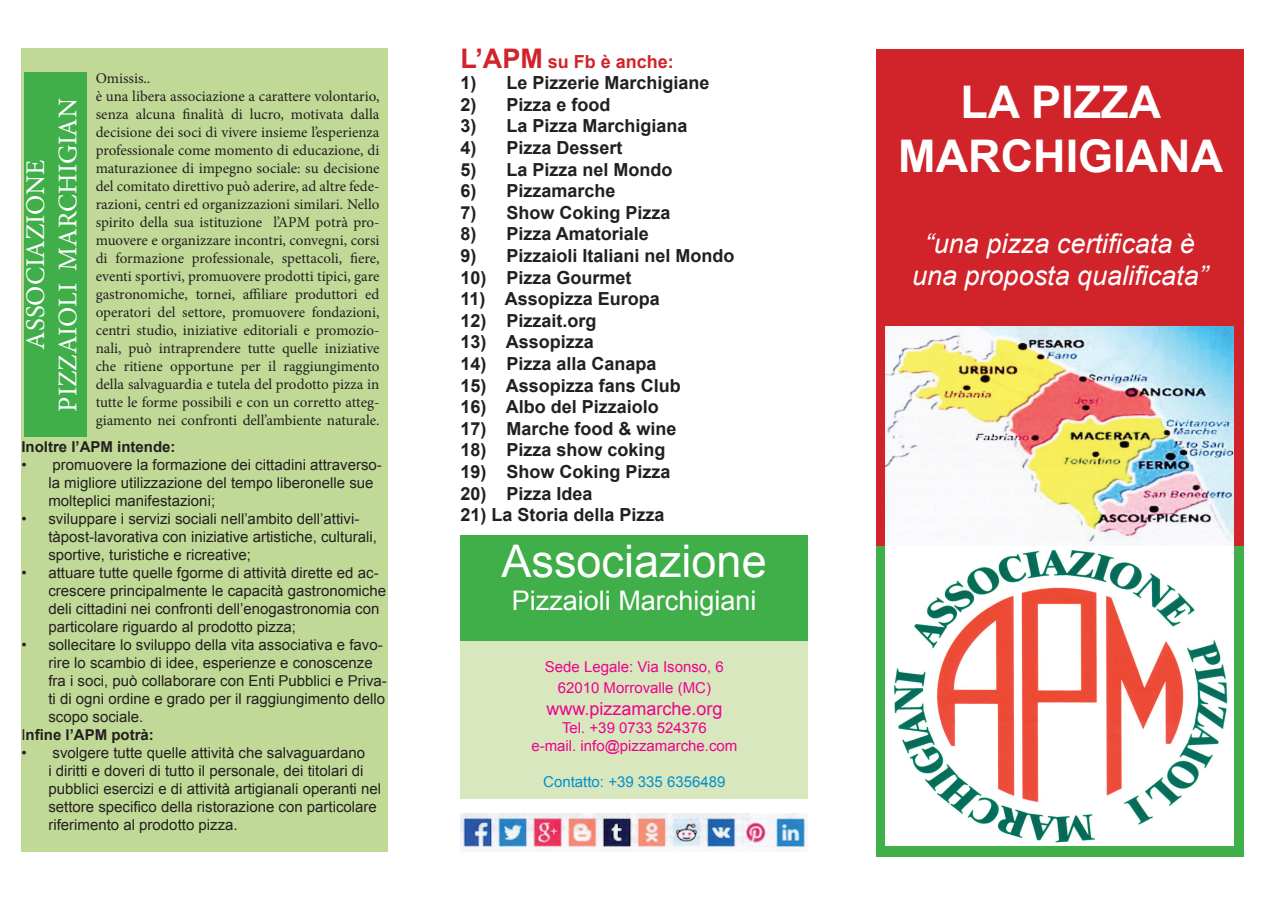
<style>
.page{position:relative;width:1263px;height:906px;background:#fff}
.page>*{position:absolute;margin:0;border:0;box-sizing:border-box;transform-origin:0 0}
.t1{font:700 45px/54px "Arial";color:#fff;text-align:center}
.t2{font:45px "Arial";color:#fff}
.t3{font:italic 27px/32.4px "Arial";color:#fff;text-align:center}
.t4{font:27px/32.4px "Minion Pro";color:#fff;text-align:center}
.t5{font:27px "Arial";color:#fff}
.t6{font:700 18px "Arial";color:#231f20}
.t7{font:18px "Arial";color:#ed028c}
.t8{font:700 18px "Arial";color:#d1232a}
.t9{font:15px/18px "Arial";color:#231f20}
.t10{font:15px/18px "Minion Pro";color:#231f20}
.t11{font:15px/21.6px "Arial";color:#ed028c;text-align:center}
.t12{font:700 15px "Arial";color:#231f20}
.t13{font:15px "Arial";color:#0090ce}
.s1{font-weight:400}
.s2{font-size:27px}
</style>
<div class="page">
<div style="left:876px;top:545px;width:368px;height:312px;background:#40ae49"></div>
<div style="left:460px;top:535px;width:348px;height:105px;background:#40ae49"></div>
<div style="left:21px;top:48px;width:367px;height:803px;background:#c1d997"></div>
<div style="left:876px;top:49px;width:368px;height:496px;background:#d1232a"></div>
<img style="left:885px;top:545px;width:348px;height:300px">
<img style="left:885px;top:326px;width:348px;height:219px">
<div style="left:461px;top:640px;width:347px;height:158px;background:#d9e7bf"></div>
<img style="left:460px;top:813px;width:346px;height:38px">
<div style="left:24px;top:72px;width:63px;height:365px;background:#40ae49"></div>
<p class="t10" style="left:96px;top:69px;width:285px">Omissis..<br>è una libera associazione a carattere volontario, senza alcuna finalità di lucro, motivata dalla decisione dei soci di vivere insieme l’esperienza professionale come momento di educazione, di maturazionee di impegno sociale: su decisione del comitato direttivo può aderire, ad altre fede&shy;razioni, centri ed organizzazioni similari. Nello spirito della sua istituzione l’APM potrà pro&shy;muovere e organizzare incontri, convegni, corsi di formazione professionale, spettacoli, fiere, eventi sportivi, promuovere prodotti tipici, gare gastronomiche, tornei, affiliare produttori ed operatori del settore, promuovere fondazioni, centri studio, iniziative editoriali e promozio&shy;nali, può intraprendere tutte quelle iniziative che ritiene opportune per il raggiungimento della salvaguardia e tutela del prodotto pizza in tutte le forme possibili e con un corretto atteg&shy;giamento nei confronti dell’ambiente naturale.</p>
<p class="t12" style="left:21px;top:437px;width:156px">Inoltre l’APM intende:</p>
<p class="t9" style="left:48px;top:456px;width:335px;text-indent:-27px">• promuovere la formazione dei cittadini attraverso&shy;la migliore utilizzazione del tempo liberonelle sue molteplici manifestazioni;</p>
<p class="t9" style="left:48px;top:510px;width:330px;text-indent:-27px">• sviluppare i servizi sociali nell’ambito dell’attivi&shy;tàpost-lavorativa con iniziative artistiche, culturali, sportive, turistiche e ricreative;</p>
<p class="t9" style="left:48px;top:564px;width:339px;text-indent:-27px">• attuare tutte quelle fgorme di attività dirette ed ac&shy;crescere principalmente le capacità gastronomiche deli cittadini nei confronti dell’enogastronomia con particolare riguardo al prodotto pizza;</p>
<p class="t9" style="left:21px;top:636px;width:363px">• sollecitare lo sviluppo della vita associativa e favo-</p>
<p class="t9" style="left:48px;top:654px;width:326px">rire lo scambio di idee, esperienze e conoscenze</p>
<p class="t9" style="left:48px;top:672px;width:340px">fra i soci, può collaborare con Enti Pubblici e Priva-</p>
<p class="t9" style="left:48px;top:690px;width:338px">ti di ogni ordine e grado per il raggiungimento dello</p>
<p class="t9" style="left:48px;top:708px;width:97px">scopo sociale.</p>
<p class="t12" style="left:21px;top:725px;width:134px"><span class="s1">I</span>nfine l’APM potrà:</p>
<p class="t9" style="left:48px;top:744px;width:334px;text-indent:-27px">• svolgere tutte quelle attività che salvaguardano<br>i diritti e doveri di tutto il personale, dei titolari di pubblici esercizi e di attività artigianali operanti nel settore specifico della ristorazione con particolare riferimento al prodotto pizza.</p>
<h2 class="t4" style="left:19px;top:411px;width:315px;rotate:-90deg">ASSOCIAZIONE<br>PIZZAIOLI MARCHIGIAN</h2>
<p class="t8" style="left:460px;top:49px;width:215px"><span class="s2">L’APM</span> su Fb è anche:</p>
<p class="t6" style="left:460px;top:71px;width:251px">1) Le Pizzerie Marchigiane</p>
<p class="t6" style="left:460px;top:92px;width:152px">2) Pizza e food</p>
<p class="t6" style="left:460px;top:114px;width:229px">3) La Pizza Marchigiana</p>
<p class="t6" style="left:460px;top:136px;width:164px">4) Pizza Dessert</p>
<p class="t6" style="left:460px;top:157px;width:214px">5) La Pizza nel Mondo</p>
<p class="t6" style="left:460px;top:179px;width:157px">6) Pizzamarche</p>
<p class="t6" style="left:460px;top:200px;width:212px">7) Show Coking Pizza</p>
<p class="t6" style="left:460px;top:222px;width:190px">8) Pizza Amatoriale</p>
<p class="t6" style="left:460px;top:244px;width:276px">9) Pizzaioli Italiani nel Mondo</p>
<p class="t6" style="left:460px;top:265px;width:173px">10) Pizza Gourmet</p>
<p class="t6" style="left:460px;top:287px;width:201px">11) Assopizza Europa</p>
<p class="t6" style="left:460px;top:308px;width:138px">12) Pizzait.org</p>
<p class="t6" style="left:460px;top:330px;width:135px">13) Assopizza</p>
<p class="t6" style="left:460px;top:352px;width:198px">14) Pizza alla Canapa</p>
<p class="t6" style="left:460px;top:373px;width:222px">15) Assopizza fans Club</p>
<p class="t6" style="left:460px;top:395px;width:200px">16) Albo del Pizzaiolo</p>
<p class="t6" style="left:460px;top:416px;width:218px">17) Marche food &amp; wine</p>
<p class="t6" style="left:460px;top:438px;width:207px">18) Pizza show coking</p>
<p class="t6" style="left:460px;top:460px;width:212px">19) Show Coking Pizza</p>
<p class="t6" style="left:460px;top:481px;width:134px">20) Pizza Idea</p>
<p class="t6" style="left:460px;top:503px;width:206px">21) La Storia della Pizza</p>
<h1 class="t2" style="left:502px;top:532px;width:267px">Associazione</h1>
<h2 class="t5" style="left:512px;top:582px;width:246px">Pizzaioli Marchigiani</h2>
<p class="t11" style="left:545px;top:656px;width:181px">Sede Legale: Via Isonso, 6<br>62010 Morrovalle (MC)</p>
<p class="t7" style="left:546px;top:697px;width:178px">www.pizzamarche.org</p>
<p class="t11" style="left:531px;top:719px;width:208px;line-height:18px">Tel. +39 0733 524376<br>e-mail. info@pizzamarche.com</p>
<p class="t13" style="left:543px;top:772px;width:184px">Contatto: +39 335 6356489</p>
<h1 class="t1" style="left:898px;top:76px;width:326px">LA PIZZA<br>MARCHIGIANA</h1>
<h2 class="t3" style="left:912px;top:227px;width:297px">“una pizza certificata è una proposta qualificata”</h2>
</div>
